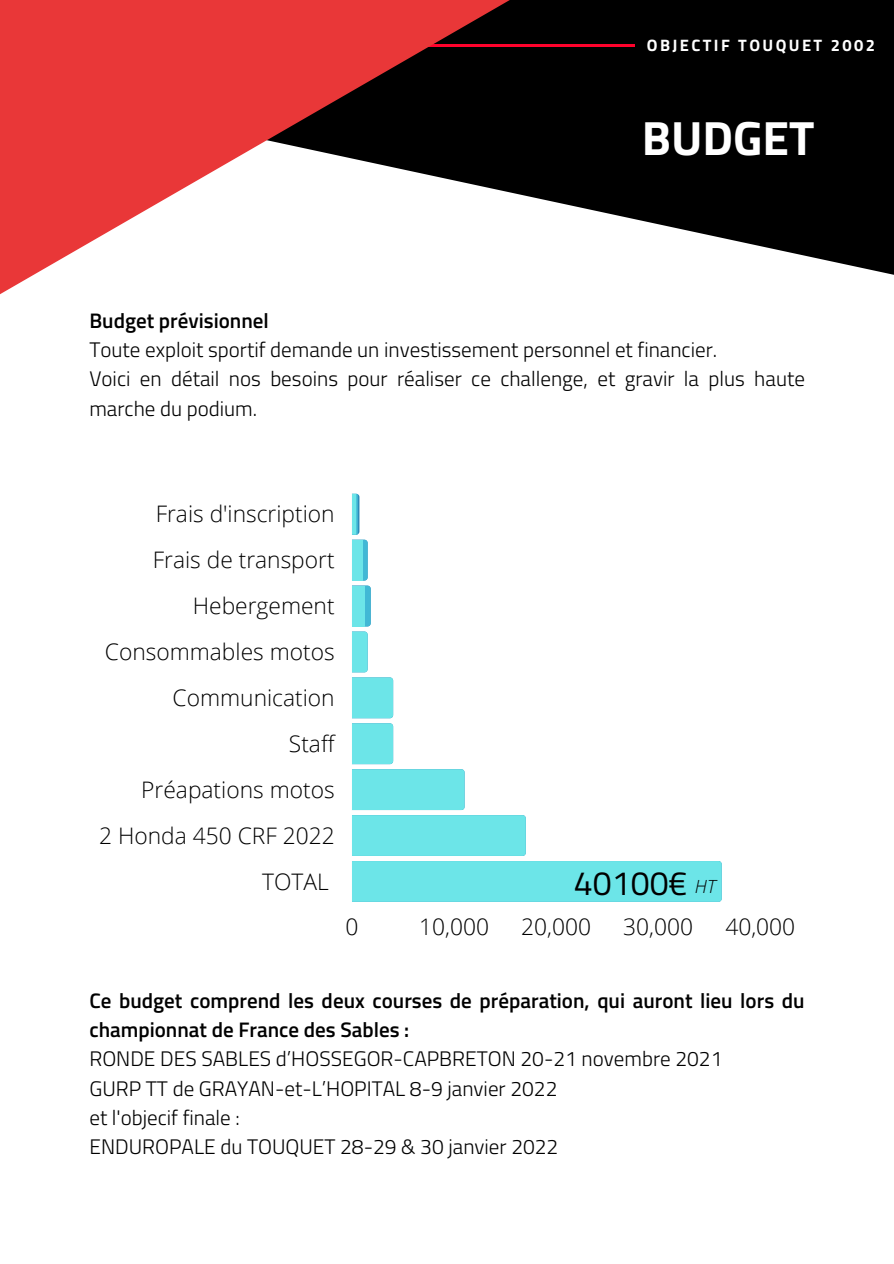
<style>
.page{position:relative;width:894px;height:1264px;background:#fff}
.page>*{position:absolute;margin:0;border:0;box-sizing:border-box;transform-origin:0 0}
.t1{font:700 48.15px "Titillium Web";color:#fff}
.t2{font:33.75px "Titillium Web";color:#000}
.t3{font:300 22.8px/45.9px "Open Sans";color:#000;text-align:right}
.t4{font:300 21px/29.2px "Titillium Web";color:#000}
.t5{font:600 21px/29.2px "Titillium Web";color:#000}
.t6{font:italic 300 18.15px "Open Sans";color:#000}
.t7{font:700 16.5px "Titillium Web";letter-spacing:.145em;color:#fff}
</style>
<div class="page">
<svg style="left:513px;top:0;width:380px;height:275px;fill:#000"></svg>
<hr style="left:0;top:44px;width:634px;height:3px;background:#ff022c">
<svg style="left:352px;top:494px;width:369px;height:407px"></svg>
<svg style="left:0;top:0;width:513px;height:295px;fill:#e93738"></svg>
<p class="t7" style="left:646px;top:33px;width:229px">OBJECTIF TOUQUET 2002</p>
<h1 class="t1" style="left:641px;top:101px;width:174px">BUDGET</h1>
<p class="t5" style="left:89px;top:305px;width:181px">Budget prévisionnel</p>
<p class="t4" style="left:89px;top:334px;width:716px">Toute exploit sportif demande un investissement personnel et financier.<br>Voici en détail nos besoins pour réaliser ce challenge, et gravir la plus haute marche du podium.</p>
<p class="t3" style="left:99px;top:490px;width:237px">Frais d'inscription<br>Frais de transport<br>Hebergement<br>Consommables motos<br>Communication<br>Staff<br>Préapations motos<br>2 Honda 450 CRF 2022<br>TOTAL</p>
<h2 class="t2" style="left:573px;top:856px;width:115px">40100€</h2>
<p class="t6" style="left:694px;top:873px;width:22px">HT</p>
<p class="t3" style="left:345px;top:903px;width:14px">0</p>
<p class="t3" style="left:419px;top:903px;width:71px">10,000</p>
<p class="t3" style="left:521px;top:903px;width:71px">20,000</p>
<p class="t3" style="left:623px;top:903px;width:71px">30,000</p>
<p class="t3" style="left:725px;top:903px;width:71px">40,000</p>
<p class="t5" style="left:89px;top:985px;width:716px">Ce budget comprend les deux courses de préparation, qui auront lieu lors du championnat de France des Sables :</p>
<p class="t4" style="left:89px;top:1043px;width:634px">RONDE DES SABLES d’HOSSEGOR-CAPBRETON 20-21 novembre 2021<br>GURP TT de GRAYAN-et-L’HOPITAL 8-9 janvier 2022<br>et l'objecif finale :<br>ENDUROPALE du TOUQUET 28-29 &amp; 30 janvier 2022</p>
</div>
